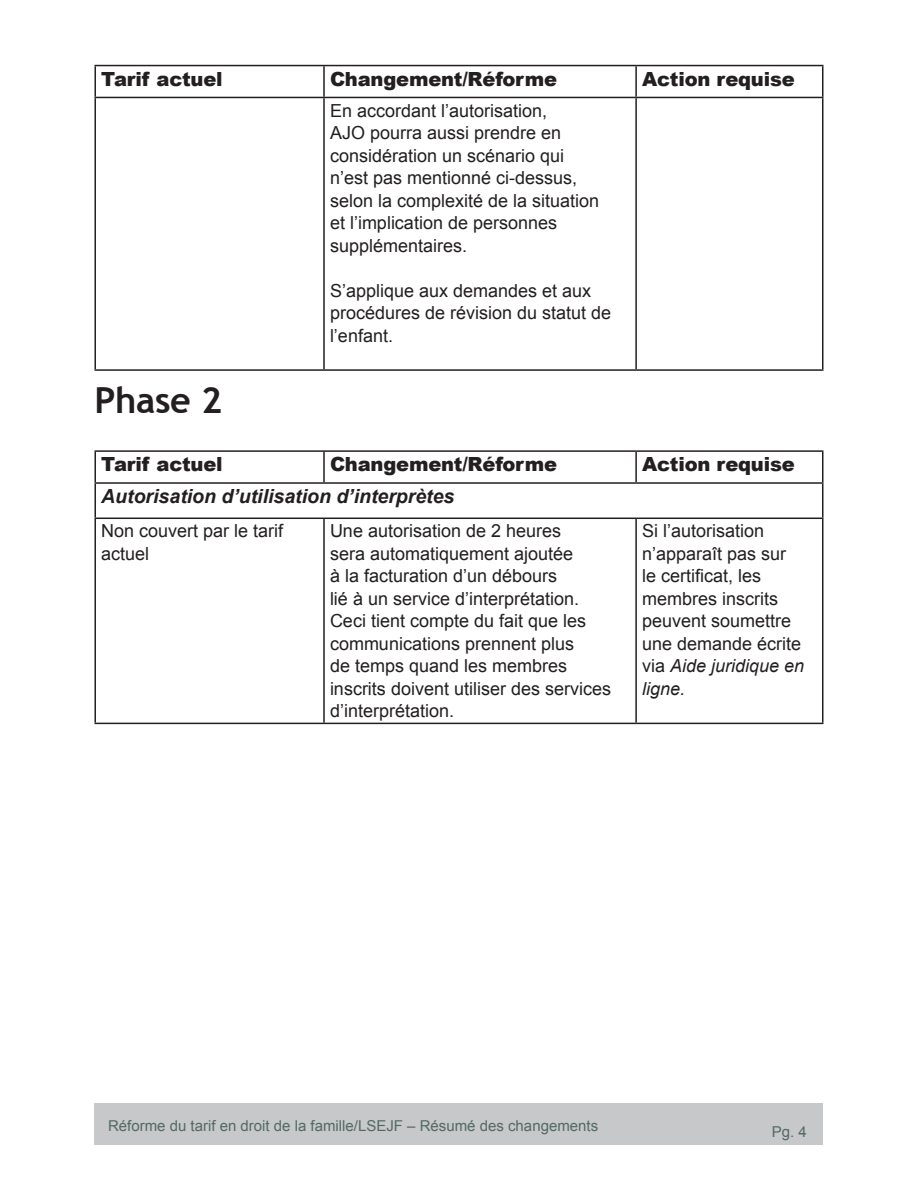
<style>
.page{position:relative;width:918px;height:1188px;background:#fff}
.page>*{position:absolute;margin:0;border:0;box-sizing:border-box;transform-origin:0 0}
.Heading_2{font:700 36px "Trebuchet MS";letter-spacing:-.01em;color:#231f20}
.Table_Header{font:900 19.5px "Arial";letter-spacing:-.01em;color:#231f20}
.t1{font:italic 700 19.5px "Arial";color:#231f20}
.t2{font:18px/22.5px "Arial";color:#231f20}
.t3{font:15px "Arial";color:#546964}
.s1{font-style:italic}
</style>
<div class="page">
<div style="left:94px;top:1104px;width:730px;height:41px;background:#c6c8c9"></div>
<hr style="left:94px;top:65px;width:230px;height:1px;background:#231f20">
<hr style="left:94px;top:66px;width:2px;height:31px;background:#231f20">
<hr style="left:324px;top:65px;width:312px;height:1px;background:#231f20">
<hr style="left:323px;top:66px;width:2px;height:31px;background:#231f20">
<hr style="left:636px;top:65px;width:187px;height:1px;background:#231f20">
<hr style="left:635px;top:66px;width:2px;height:31px;background:#231f20">
<hr style="left:822px;top:66px;width:2px;height:31px;background:#231f20">
<hr style="left:94px;top:97px;width:230px;height:1px;background:#231f20">
<hr style="left:94px;top:98px;width:2px;height:271px;background:#231f20">
<hr style="left:324px;top:97px;width:312px;height:1px;background:#231f20">
<hr style="left:323px;top:98px;width:2px;height:271px;background:#231f20">
<hr style="left:636px;top:97px;width:187px;height:1px;background:#231f20">
<hr style="left:635px;top:98px;width:2px;height:271px;background:#231f20">
<hr style="left:822px;top:98px;width:2px;height:271px;background:#231f20">
<hr style="left:94px;top:369px;width:230px;height:2px;background:#231f20">
<hr style="left:324px;top:369px;width:312px;height:2px;background:#231f20">
<hr style="left:636px;top:369px;width:187px;height:2px;background:#231f20">
<hr style="left:94px;top:450px;width:230px;height:2px;background:#231f20">
<hr style="left:94px;top:452px;width:2px;height:30px;background:#231f20">
<hr style="left:324px;top:450px;width:312px;height:2px;background:#231f20">
<hr style="left:323px;top:452px;width:2px;height:30px;background:#231f20">
<hr style="left:636px;top:450px;width:187px;height:2px;background:#231f20">
<hr style="left:635px;top:452px;width:2px;height:30px;background:#231f20">
<hr style="left:822px;top:452px;width:2px;height:30px;background:#231f20">
<hr style="left:94px;top:482px;width:230px;height:2px;background:#231f20">
<hr style="left:94px;top:484px;width:2px;height:34px;background:#231f20">
<hr style="left:324px;top:482px;width:312px;height:2px;background:#231f20">
<hr style="left:636px;top:482px;width:187px;height:2px;background:#231f20">
<hr style="left:822px;top:484px;width:2px;height:34px;background:#231f20">
<hr style="left:94px;top:518px;width:230px;height:1px;background:#231f20">
<hr style="left:94px;top:519px;width:2px;height:204px;background:#231f20">
<hr style="left:324px;top:518px;width:312px;height:1px;background:#231f20">
<hr style="left:323px;top:519px;width:2px;height:204px;background:#231f20">
<hr style="left:636px;top:518px;width:187px;height:1px;background:#231f20">
<hr style="left:635px;top:519px;width:2px;height:204px;background:#231f20">
<hr style="left:822px;top:519px;width:2px;height:204px;background:#231f20">
<hr style="left:94px;top:723px;width:230px;height:1px;background:#231f20">
<hr style="left:324px;top:723px;width:312px;height:1px;background:#231f20">
<hr style="left:636px;top:723px;width:187px;height:1px;background:#231f20">
<p class="Table_Header" style="left:101px;top:64px;width:123px">Tarif actuel</p>
<p class="Table_Header" style="left:330px;top:64px;width:229px">Changement/Réforme</p>
<p class="Table_Header" style="left:642px;top:64px;width:154px">Action requise</p>
<p class="t2" style="left:330px;top:99px;width:271px">En accordant l’autorisation,<br>AJO pourra aussi prendre en considération un scénario qui n’est pas mentionné ci-dessus, selon la complexité de la situation et l’implication de personnes supplémentaires.</p>
<p class="t2" style="left:330px;top:279px;width:283px">S’applique aux demandes et aux procédures de révision du statut de l’enfant.</p>
<h2 class="Heading_2" style="left:94px;top:378px;width:129px">Phase 2</h2>
<p class="Table_Header" style="left:101px;top:450px;width:123px">Tarif actuel</p>
<p class="Table_Header" style="left:330px;top:450px;width:229px">Changement/Réforme</p>
<p class="Table_Header" style="left:642px;top:450px;width:154px">Action requise</p>
<p class="t1" style="left:101px;top:484px;width:355px">Autorisation d’utilisation d’interprètes</p>
<p class="t2" style="left:101px;top:520px;width:184px">Non couvert par le tarif actuel</p>
<p class="t2" style="left:330px;top:520px;width:283px">Une autorisation de 2 heures<br>sera automatiquement ajoutée<br>à la facturation d’un débours<br>lié à un service d’interprétation.<br>Ceci tient compte du fait que les communications prennent plus<br>de temps quand les membres inscrits doivent utiliser des services d’interprétation.</p>
<p class="t2" style="left:642px;top:520px;width:164px">Si l’autorisation n’apparaît pas sur le certificat, les membres inscrits peuvent soumettre une demande écrite via <span class="s1">Aide juridique en ligne.</span></p>
<p class="t3" style="left:108px;top:1116px;width:492px">Réforme du tarif en droit de la famille/LSEJF – Résumé des changements</p>
<p class="t3" style="left:772px;top:1122px;width:37px">Pg. 4</p>
</div>
